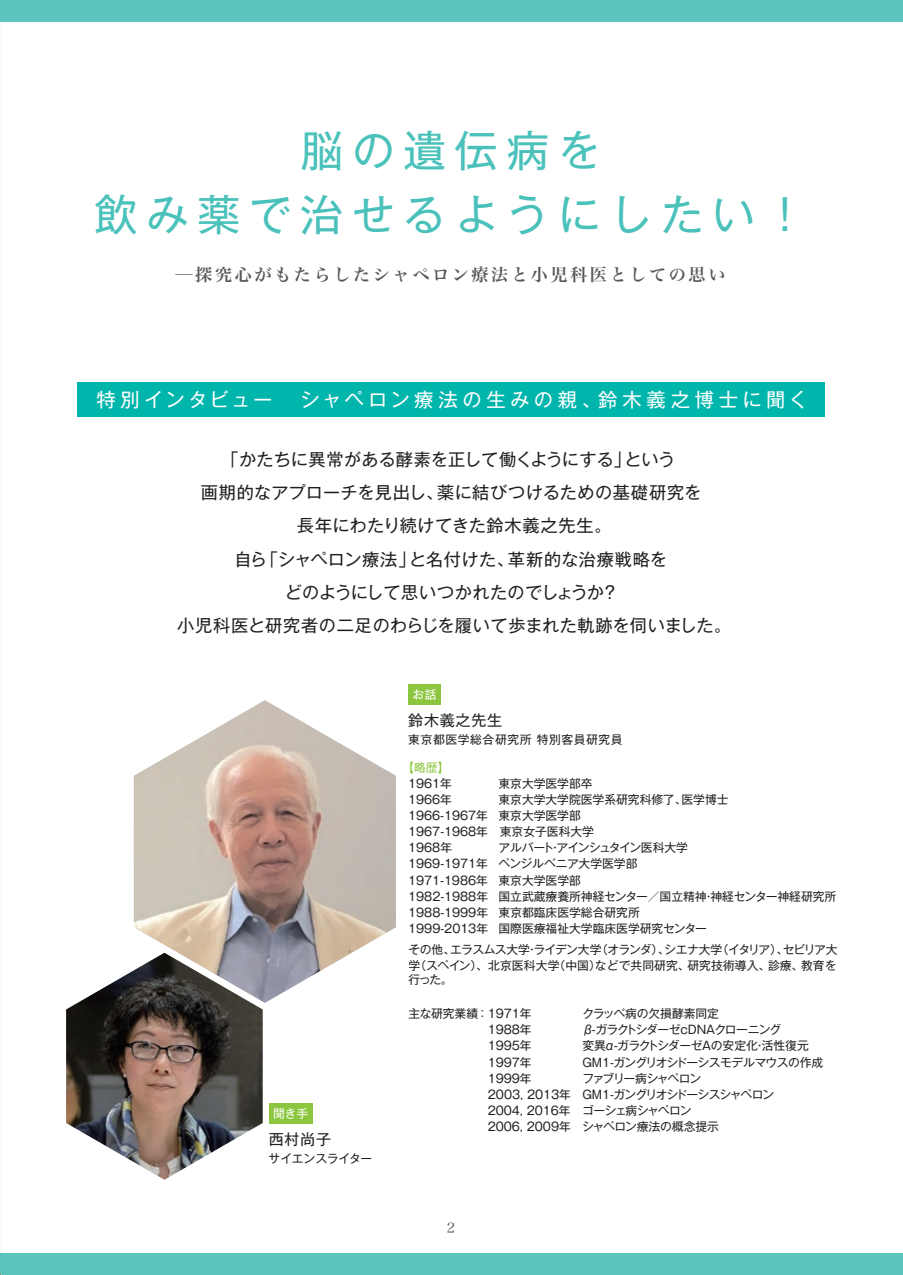
<style>
.page{position:relative;width:903px;height:1275px;background:#fff}
.page>*{position:absolute;margin:0;border:0;box-sizing:border-box;transform-origin:0 0}
.t1{font:42.88px/64.4px "Gothic MB101 Pr 6";letter-spacing:.2em;color:#4ac1ba;text-align:center}
.t2{font:19.25px "Gothic MB101 Pr 6";letter-spacing:.225em;color:#fff}
.t3{font:19.25px "Gothic MB101 Pr 6";letter-spacing:.135em;color:#fff}
.t4{font:17.15px "Gothic MB101 Pr 6";letter-spacing:.02em;color:#231f20}
.t5{font:17.15px "Hira Min Pro N W6";letter-spacing:.15em;color:#57585a}
.t6{font:17.15px "Gothic MB101 Pr 6";color:#231f20}
.t7{font:15.05px "Gothic MB101 Pr 6";letter-spacing:.05em;color:#231f20}
.t8{font:14px "Hira Min Pro N W3";color:#57585a}
.t9{font:11.72px/16.1px "Gothic MB101 Pr 6";letter-spacing:-.005em;color:#231f20}
.t10{font:11.72px/16.1px "Gothic MB101 Pr 6";letter-spacing:-.035em;color:#231f20}
.t11{font:11.72px "Gothic MB101 Pr 6";letter-spacing:-.055em;color:#231f20}
.t12{font:11.72px "Gothic MB101 Pr 6";letter-spacing:-.03em;color:#231f20}
.t13{font:11.72px "Gothic MB101 Pr 6";letter-spacing:-.05em;color:#231f20}
.t14{font:11.72px "Gothic MB101 Pr 6";letter-spacing:.05em;color:#231f20}
.t15{font:11.72px "Gothic MB101 Pr 6";color:#fff}
.t16{font:11.72px "Gothic MB101 Pr 6";color:#8bc63e}
</style>
<div class="page">
<img style="left:66px;top:970px;width:197px;height:210px">
<div style="left:77px;top:382px;width:747px;height:34px;background:#00b5ac"></div>
<img style="left:134px;top:700px;width:262px;height:303px">
<div style="left:408px;top:684px;width:33px;height:20px;background:#8bc63e"></div>
<div style="left:269px;top:1103px;width:44px;height:20px;background:#8bc63e"></div>
<div style="left:0;top:0;width:903px;height:21px;background:#5ac4bd"></div>
<div style="left:0;top:1253px;width:903px;height:22px;background:#5ac4bd"></div>
<h1 class="t1" style="left:94px;top:115px;width:714px">脳の遺伝病を<br>飲み薬で治せるようにしたい！</h1>
<h3 class="t5" style="left:176px;top:260px;width:551px">─探究心がもたらしたシャペロン療法と小児科医としての思い</h3>
<h2 class="t3" style="left:96px;top:383px;width:177px">特別インタビュー</h2>
<h2 class="t2" style="left:300px;top:383px;width:509px">シャペロン療法の生みの親、鈴木義之博士に聞く</h2>
<h3 class="t6" style="left:221px;top:445px;width:455px">「かたちに異常がある酵素を正して働くようにする」という</h3>
<h3 class="t4" style="left:201px;top:478px;width:502px">画期的なアプローチを見出し、薬に結びつけるための基礎研究を</h3>
<h3 class="t4" style="left:297px;top:512px;width:316px">長年にわたり続けてきた鈴木義之先生。</h3>
<h3 class="t4" style="left:234px;top:545px;width:434px">自ら「シャペロン療法」と名付けた、革新的な治療戦略を</h3>
<h3 class="t4" style="left:285px;top:578px;width:335px">どのようにして思いつかれたのでしょうか？</h3>
<h3 class="t4" style="left:177px;top:611px;width:556px">小児科医と研究者の二足のわらじを履いて歩まれた軌跡を伺いました。</h3>
<p class="t15" style="left:273px;top:1104px;width:37px">聞き手</p>
<p class="t7" style="left:269px;top:1127px;width:64px">西村尚子</p>
<p class="t9" style="left:269px;top:1149px;width:105px">サイエンスライター</p>
<p class="t15" style="left:412px;top:685px;width:25px">お話</p>
<p class="t7" style="left:408px;top:708px;width:95px">鈴木義之先生</p>
<p class="t14" style="left:408px;top:729px;width:216px">東京都医学総合研究所特別客員研究員</p>
<p class="t16" style="left:402px;top:758px;width:49px">【略歴】</p>
<p class="t9" style="left:408px;top:775px;width:45px">1961年</p>
<p class="t9" style="left:498px;top:775px;width:96px">東京大学医学部卒</p>
<p class="t9" style="left:408px;top:791px;width:45px">1966年</p>
<p class="t9" style="left:408px;top:791px;width:322px;text-indent:90px">東京大学大学院医学系研究科修了、医学博士<br>1966-1967年 東京大学医学部<br>1967-1968年　東京女子医科大学<br>1968年</p>
<p class="t9" style="left:408px;top:839px;width:430px;text-indent:90px">アルバート・アインシュタイン医科大学<br>1969-1971年 ペンジルベニア大学医学部<br>1971-1986年 東京大学医学部<br>1982-1988年 国立武蔵療養所神経センター／国立精神・神経センター神経研究所<br>1988-1999年 東京都臨床医学総合研究所<br>1999-2013年 国際医療福祉大学臨床医学研究センター</p>
<p class="t9" style="left:408px;top:940px;width:431px">その他、エラスムス大学・ライデン大学（オランダ）、シエナ大学（イタリア）、セビリア大学（スペイン）、北京医科大学（中国）などで共同研究、研究技術導入、診療、教育を</p>
<p class="t9" style="left:408px;top:971px;width:46px">行った。</p>
<p class="t9" style="left:408px;top:1005px;width:125px">主な研究業績：1971年</p>
<p class="t9" style="left:582px;top:1005px;width:138px">クラッベ病の欠損酵素同定</p>
<p class="t9" style="left:488px;top:1021px;width:45px">1988年</p>
<p class="t13" style="left:582px;top:1020px;width:201px">β-ガラクトシダーゼcDNAクローニング</p>
<p class="t9" style="left:488px;top:1037px;width:45px">1995年</p>
<p class="t12" style="left:582px;top:1036px;width:228px">変異α-ガラクトシダーゼAの安定化・活性復元</p>
<p class="t9" style="left:488px;top:1053px;width:45px">1997年</p>
<p class="t11" style="left:582px;top:1052px;width:242px">GM1-ガングリオシドーシスモデルマウスの作成</p>
<p class="t9" style="left:488px;top:1069px;width:45px">1999年</p>
<p class="t10" style="left:488px;top:1069px;width:288px;text-indent:95px">ファブリー病シャペロン<br>2003, 2013年 GM1-ガングリオシドーシスシャペロン<br>2004, 2016年 ゴーシェ病シャペロン<br>2006, 2009年 シャペロン療法の概念提示</p>
<p class="t8" style="left:447px;top:1216px;width:10px">2</p>
</div>
